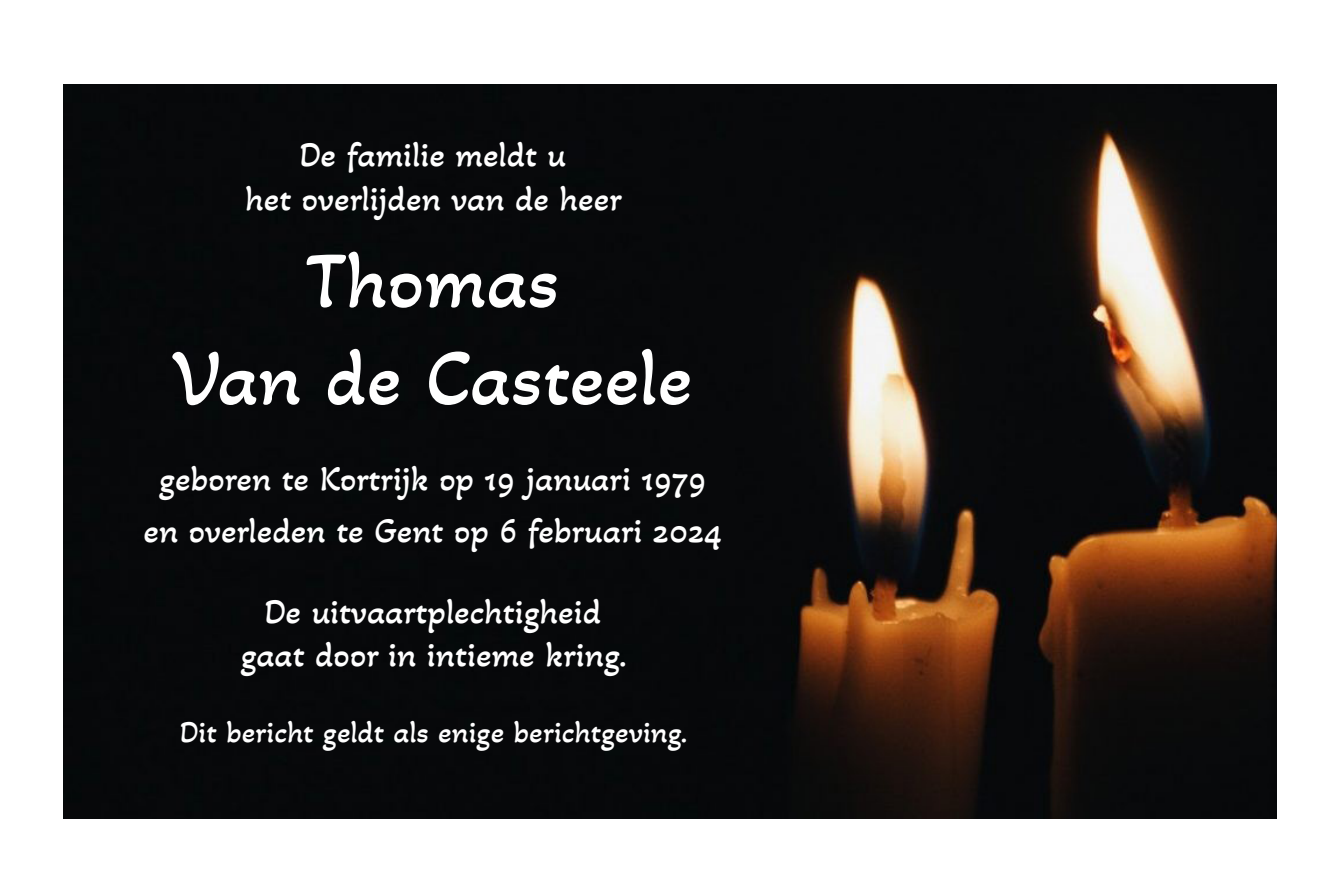
<style>
.page{position:relative;width:1340px;height:893px;background:#fff}
.page>*{position:absolute;margin:0;border:0;box-sizing:border-box;transform-origin:0 0}
.t1{font:81px "Akaya Telivigala";color:#fff}
.t2{font:36px/51.8px "Akaya Telivigala";color:#fff;text-align:center}
.t3{font:31.5px "Akaya Telivigala";color:#fff}
</style>
<div class="page">
<img style="left:64px;top:85px;width:1212px;height:733px">
<p class="t2" style="left:299px;top:128px;width:268px">De familie meldt u</p>
<p class="t2" style="left:245px;top:171px;width:378px">het overlijden van de heer</p>
<p class="t1" style="left:306px;top:231px;width:255px">Thomas</p>
<p class="t1" style="left:173px;top:329px;width:521px">Van de Casteele</p>
<p class="t2" style="left:143px;top:452px;width:580px">geboren te Kortrijk op 19 januari 1979 en overleden te Gent op 6 februari 2024</p>
<p class="t2" style="left:264px;top:585px;width:338px">De uitvaartplechtigheid</p>
<p class="t2" style="left:241px;top:628px;width:388px">gaat door in intieme kring.</p>
<p class="t3" style="left:180px;top:713px;width:510px">Dit bericht geldt als enige berichtgeving.</p>
</div>
